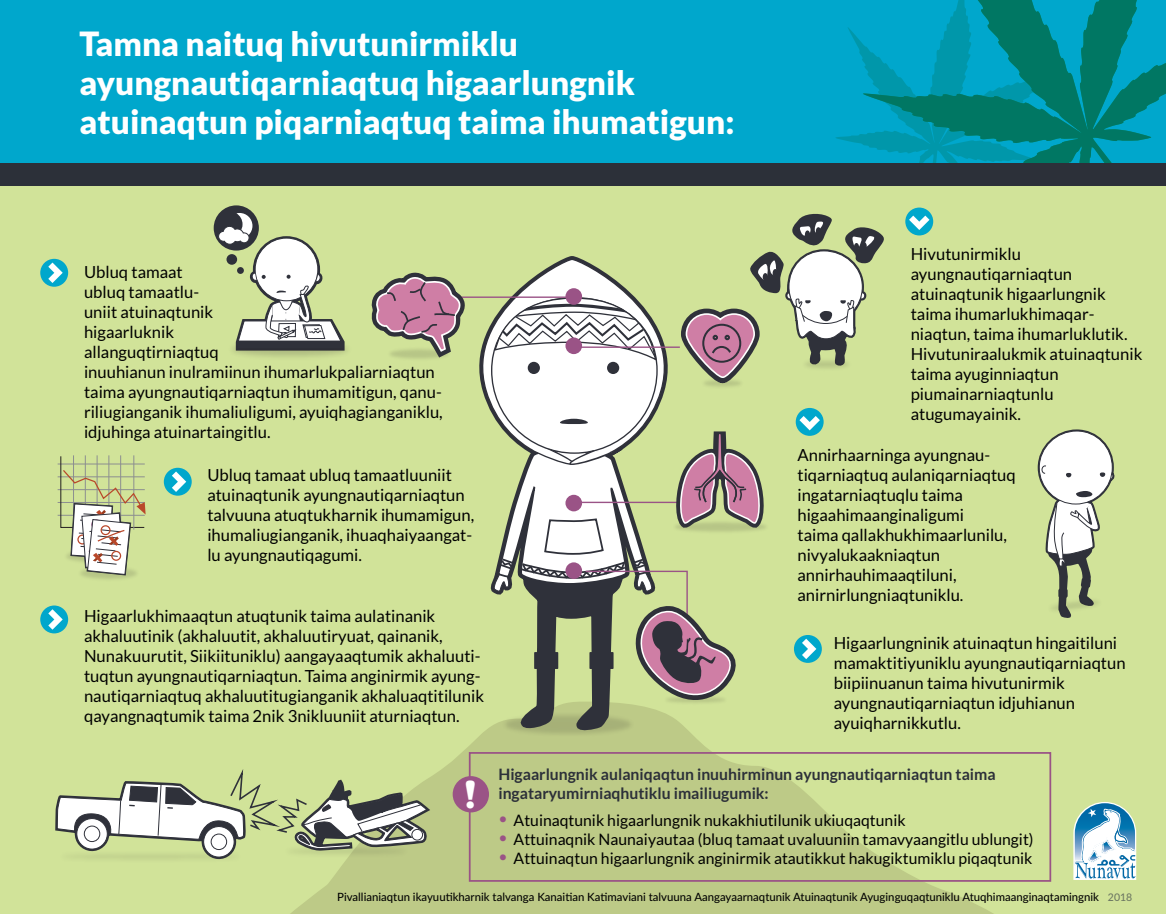
<style>
.page{position:relative;width:1166px;height:914px;background:#d1e399}
.page>*{position:absolute;margin:0;border:0;box-sizing:border-box;transform-origin:0 0}
.t1{font:900 33.25px/38.5px "Lato";color:#fff}
.t2{font:700 31.5px "Aachen";color:#fff}
.t3{font:16.62px/19.9px "Lato";color:#000}
.t4{font:15.75px "Lato";color:#000}
.t5{font:700 15.75px/18.9px "Lato";color:#2c3039}
.t6{font:500 11.38px "Lato";color:#000}
.s1{color:#9a5386}
.s2{font-size:10.5px;color:#6b7661}
</style>
<div class="page">
<div style="left:0;top:0;width:1166px;height:173px;background:#00a7cc"></div>
<svg style="left:1059px;top:0;width:107px;height:163px;fill:#007b67"></svg>
<svg style="left:836px;top:0;width:223px;height:163px"></svg>
<svg style="left:290px;top:728px;width:790px;height:186px;fill:#bdca87"></svg>
<div style="left:491px;top:736px;width:153px;height:11px;background:#bdca87"></div>
<svg style="left:463px;top:727px;width:221px;height:9px;background:#b6c383"></svg>
<svg style="left:479px;top:326px;width:11px;height:84px"></svg>
<hr style="left:448px;top:296px;width:120px;height:2px;background:#9a5386">
<svg style="left:371px;top:272px;width:97px;height:87px"></svg>
<div style="left:40px;top:259px;width:28px;height:28px;background:#00a7cc;border-radius:50%"></div>
<svg style="left:48px;top:262px;width:15px;height:21px"></svg>
<div style="left:164px;top:468px;width:28px;height:27px;background:#00a7cc;border-radius:50%"></div>
<svg style="left:172px;top:471px;width:14px;height:21px"></svg>
<div style="left:905px;top:207px;width:28px;height:28px;background:#00a7cc;border-radius:50%"></div>
<svg style="left:909px;top:215px;width:20px;height:15px"></svg>
<img style="left:233px;top:341px;width:114px;height:16px">
<div style="left:214px;top:205px;width:45px;height:45px;background:#2f313a;border-radius:50%"></div>
<svg style="left:217px;top:213px;width:127px;height:137px"></svg>
<hr style="left:58px;top:463px;width:87px;height:1px;background:#8c8e90">
<hr style="left:58px;top:476px;width:87px;height:1px;background:#8c8e90">
<hr style="left:58px;top:489px;width:87px;height:1px;background:#8c8e90">
<hr style="left:58px;top:502px;width:87px;height:1px;background:#8c8e90">
<hr style="left:58px;top:515px;width:87px;height:1px;background:#8c8e90">
<hr style="left:120px;top:455px;width:1px;height:74px;background:#8c8e90">
<hr style="left:109px;top:455px;width:1px;height:74px;background:#8c8e90">
<hr style="left:97px;top:455px;width:1px;height:74px;background:#8c8e90">
<hr style="left:85px;top:455px;width:1px;height:74px;background:#8c8e90">
<hr style="left:73px;top:455px;width:1px;height:74px;background:#8c8e90">
<hr style="left:133px;top:455px;width:1px;height:74px;background:#8c8e90">
<svg style="left:60px;top:456px;width:86px;height:120px"></svg>
<svg style="left:490px;top:213px;width:394px;height:515px"></svg>
<svg style="left:1037px;top:429px;width:78px;height:189px"></svg>
<div style="left:1059px;top:590px;width:7px;height:6px;background:#2f313a"></div>
<div style="left:1058px;top:588px;width:9px;height:9px;border:2px solid #2f313a"></div>
<div style="left:469px;top:752px;width:582px;height:129px;border:2px solid #9a5386"></div>
<img style="left:290px;top:861px;width:131px;height:8px">
<svg style="left:55px;top:745px;width:376px;height:116px"></svg>
<div style="left:412px;top:829px;width:10px;height:11px;background:#fff;border-radius:50%"></div>
<div style="left:411px;top:829px;width:12px;height:11px;border:1px solid #2f313a;border-radius:50%"></div>
<div style="left:0;top:163px;width:1166px;height:23px;background:#2c3039"></div>
<svg style="left:1073px;top:802px;width:63px;height:77px;background:#a1c7d6"></svg>
<div style="left:452px;top:776px;width:37px;height:36px;background:#9a5386;border-radius:50%"></div>
<div style="left:40px;top:605px;width:28px;height:28px;background:#00a7cc;border-radius:50%"></div>
<svg style="left:48px;top:609px;width:15px;height:20px"></svg>
<p class="t1" style="left:79px;top:24px;width:656px">Tamna naituq hivutunirmiklu ayungnautiqarniaqtuq higaarlungnik atuinaqtun piqarniaqtuq taima ihumatigun:</p>
<p class="t3" style="left:84px;top:262px;width:360px">Ubluq tamaat<br>ubluq tamaatlu-<br>uniit atuinaqtunik<br>higaarluknik<br>allanguqtirniaqtuq<br>inuuhianun inulramiinun ihumarlukpaliarniaqtun taima ayungnautiqarniaqtun ihumamitigun, qanu&shy;riliugianganik ihumaliuligumi, ayuiqhagianganiklu, idjuhinga atuinartaingitlu.</p>
<p class="t3" style="left:207px;top:465px;width:268px">Ubluq tamaat ubluq tamaatluuniit atuinaqtunik ayungnautiqarniaqtun talvuuna atuqtukharnik ihumamigun, ihumaliugianganik, ihuaqhaiyaangat&shy;lu ayungnautiqagumi.</p>
<p class="t3" style="left:84px;top:605px;width:401px">Higaarlukhimaaqtun atuqtunik taima aulatinanik akhaluutinik (akhaluutit, akhaluutiryuat, qainanik, Nunakuurutit, Siikiituniklu) aangayaaqtumik akhaluuti&shy;tuqtun ayungnautiqarniaqtun. Taima anginirmik ayung&shy;nautiqarniaqtuq akhaluutitugianganik akhaluaqtitilunik qayangnaqtumik taima 2nik 3nikluuniit aturniaqtun.</p>
<p class="t3" style="left:910px;top:244px;width:233px">Hivutunirmiklu ayungnautiqarniaqtun atuinaqtunik higaarlungnik taima ihumarlukhimaqar&shy;niaqtun, taima ihumarluklutik.<br>Hivutuniraalukmik atuinaqtunik taima ayuginniaqtun piumainarniaqtunlu atugumayainik.</p>
<p class="t3" style="left:797px;top:445px;width:220px">Annirhaarninga ayungnau&shy;tiqarniaqtuq aulaniqarniaqtuq ingatarniaqtuqlu taima higaahimaanginaligumi<br>taima qallakhukhimaarlunilu, nivyalukaakniaqtun annirhauhimaaqtiluni, anirnirlungniaqtuniklu.</p>
<p class="t3" style="left:833px;top:632px;width:293px">Higaarlungninik atuinaqtun hingaitiluni mamaktitiyuniklu ayungnautiqarniaqtun biipiinuanun taima hivutunirmik ayungnautiqarniaqtun idjuhianun ayuiqharnikkutlu.</p>
<p class="t2" style="left:463px;top:772px;width:15px">!</p>
<p class="t5" style="left:498px;top:764px;width:499px">Higaarlungnik aulaniqaqtun inuuhirminun ayungnautiqarniaqtun taima ingataryumirniaqhutiklu imailiugumik:</p>
<p class="t4" style="left:498px;top:811px;width:409px"><span class="s1">•</span> Atuinaqtunik higaarlungnik nukakhiutilunik ukiuqaqtunik</p>
<p class="t4" style="left:498px;top:830px;width:536px"><span class="s1">•</span> Attuinaqnik Naunaiyautaa (bluq tamaat uvaluuniin tamavyaangitlu ublungit)</p>
<p class="t4" style="left:498px;top:849px;width:535px"><span class="s1">•</span> Attuinaqtun higaarlungnik anginirmik atautikkut hakugiktumiklu piqaqtunik</p>
<p class="t6" style="left:337px;top:889px;width:796px">Pivallianiaqtun ikayuutikharnik talvanga Kanaitian Katimaviani talvuuna Aangayaarnaqtunik Atuinaqtunik Ayuginguqaqtuniklu Atuqhimaanginaqtamingnik <span class="s2">2018</span></p>
</div>
